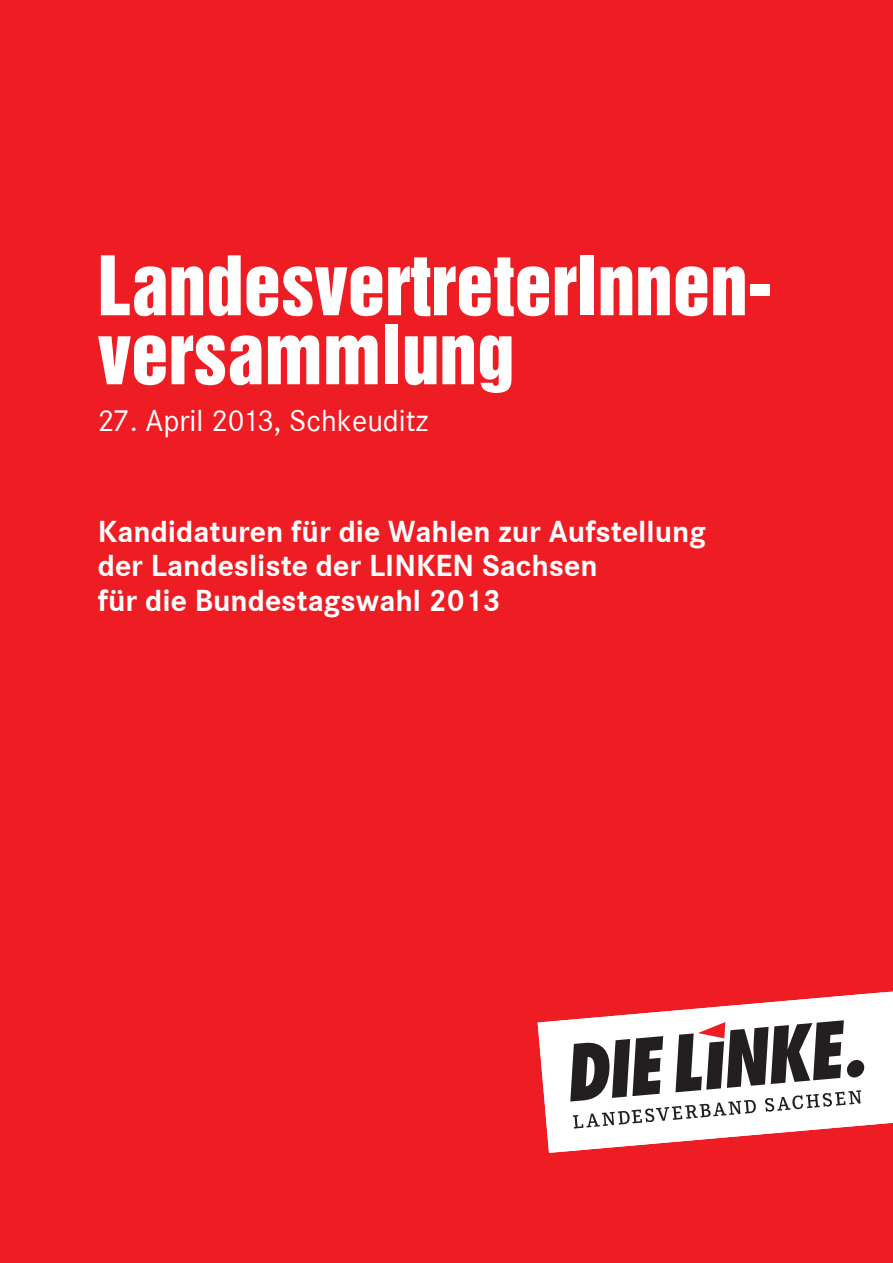
<style>
.page{position:relative;width:893px;height:1263px;background:#ee1d23}
.page>*{position:absolute;margin:0;border:0;box-sizing:border-box;transform-origin:0 0}
.t1{font:75px/69px "Helvetica Inserat";color:#fff}
.t2{font:31.5px/34.5px "Corporate S Bold";color:#fff}
.t3{font:31.5px "Corporate S Regular";color:#fff}
</style>
<div class="page">
<svg style="left:538px;top:992px;width:355px;height:161px;fill:#fff"></svg>
<svg style="left:570px;top:1020px;width:295px;height:108px"></svg>
<h1 class="t1" style="left:98px;top:253px;width:676px">LandesvertreterInnen&shy;versammlung</h1>
<p class="t3" style="left:98px;top:403px;width:332px">27. April 2013, Schkeuditz</p>
<p class="t2" style="left:98px;top:515px;width:610px">Kandidaturen für die Wahlen zur Aufstellung der Landesliste der LINKEN Sachsen<br>für die Bundestagswahl 2013</p>
</div>
